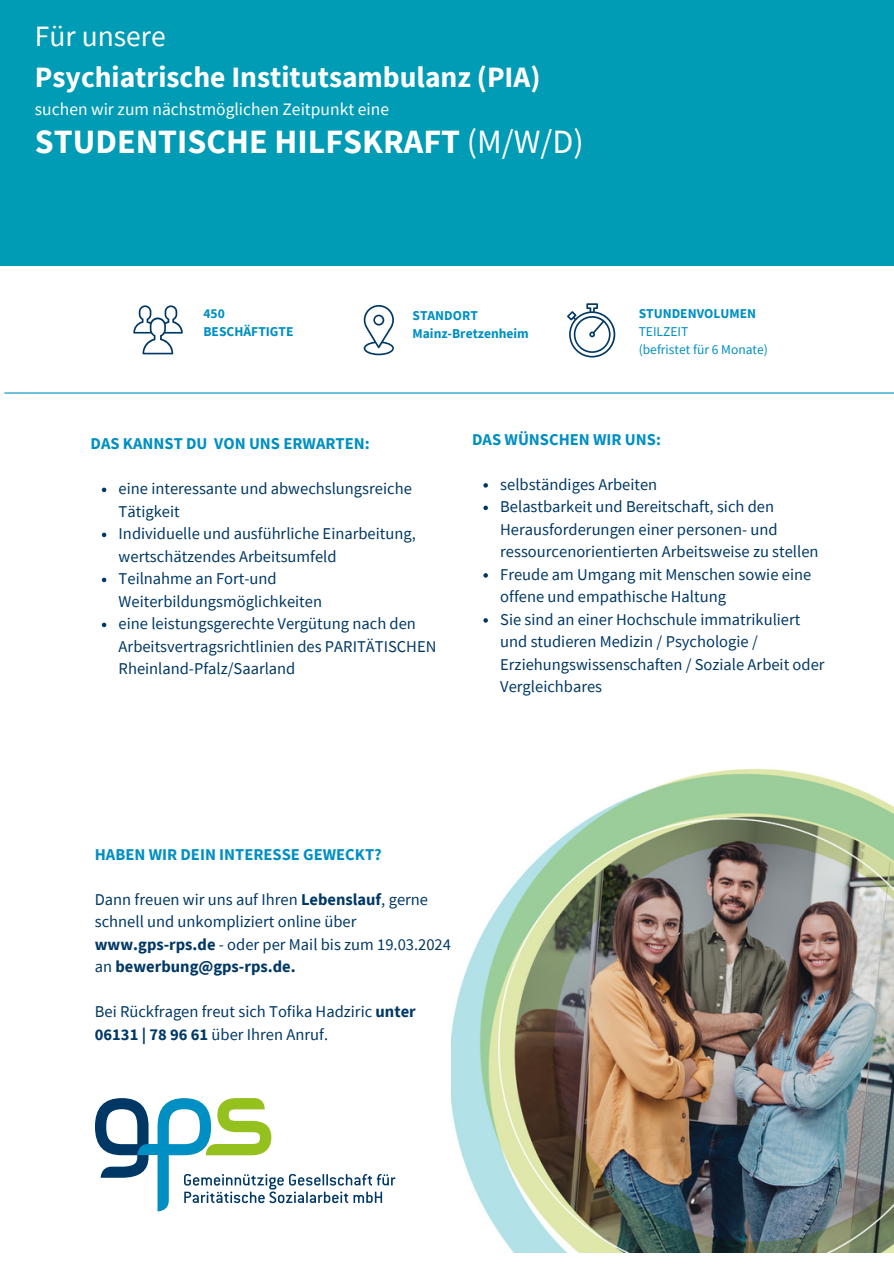
<style>
.page{position:relative;width:894px;height:1264px;background:#fff}
.page>*{position:absolute;margin:0;border:0;box-sizing:border-box;transform-origin:0 0}
.t1{font:700 34.05px "Source Sans Pro";color:#fff}
.t2{font:700 29.55px/40.5px "Source Sans Pro";color:#fff}
.t3{font:17.55px "Source Sans Pro";color:#fff}
.t4{font:16.5px/22.5px "Source Sans Pro";color:#003865}
.t5{font:700 16.5px "Source Sans Pro";color:#008fc3}
.t6{font:700 13.5px/18px "Source Sans Pro";color:#008fc3}
.t7{font:13.5px/18px "Source Sans Pro";color:#008fc3}
.s1{font-weight:400}
.s2{font-weight:700}
</style>
<div class="page">
<img style="left:451px;top:768px;width:442px;height:484px">
<svg style="left:95px;top:1098px;width:300px;height:113px"></svg>
<svg style="left:567px;top:303px;width:48px;height:54px"></svg>
<svg style="left:133px;top:305px;width:50px;height:49px"></svg>
<svg style="left:363px;top:305px;width:31px;height:50px"></svg>
<hr style="left:4px;top:392px;width:889px;height:1px;background:#008fc3">
<div style="left:0;top:0;width:893px;height:265px;background:#009bb4"></div>
<svg style="left:102px;top:487px;width:4px;height:5px"></svg>
<svg style="left:102px;top:532px;width:4px;height:5px"></svg>
<svg style="left:102px;top:577px;width:4px;height:5px"></svg>
<svg style="left:102px;top:622px;width:4px;height:5px"></svg>
<svg style="left:483px;top:483px;width:5px;height:4px"></svg>
<svg style="left:483px;top:505px;width:5px;height:5px"></svg>
<svg style="left:483px;top:573px;width:5px;height:4px"></svg>
<svg style="left:483px;top:618px;width:5px;height:4px"></svg>
<h2 class="t2" style="left:35px;top:16px;width:507px"><span class="s1">Für unsere<br></span>Psychiatrische Institutsambulanz (PIA)</h2>
<h2 class="t3" style="left:35px;top:98px;width:355px">suchen wir zum nächstmöglichen Zeitpunkt eine</h2>
<h2 class="t1" style="left:35px;top:120px;width:550px">STUDENTISCHE HILFSKRAFT <span class="s1">(M/W/D)</span></h2>
<h4 class="t6" style="left:203px;top:304px;width:91px">450<br>BESCHÄFTIGTE</h4>
<h5 class="t6" style="left:412px;top:306px;width:118px">STANDORT<br>Mainz-Bretzenheim</h5>
<p class="t6" style="left:638px;top:304px;width:119px">STUNDENVOLUMEN</p>
<p class="t7" style="left:638px;top:322px;width:131px">TEILZEIT<br>(befristet für 6 Monate)</p>
<p class="t5" style="left:91px;top:433px;width:280px">DAS KANNST DU VON UNS ERWARTEN:</p>
<p class="t4" style="left:119px;top:477px;width:319px">eine interessante und abwechslungsreiche Tätigkeit<br>Individuelle und ausführliche Einarbeitung, wertschätzendes Arbeitsumfeld<br>Teilnahme an Fort-und Weiterbildungsmöglichkeiten<br>eine leistungsgerechte Vergütung nach den Arbeitsvertragsrichtlinien des PARITÄTISCHEN Rheinland-Pfalz/Saarland</p>
<p class="t5" style="left:472px;top:428px;width:190px">DAS WÜNSCHEN WIR UNS:</p>
<p class="t4" style="left:500px;top:473px;width:326px">selbständiges Arbeiten<br>Belastbarkeit und Bereitschaft, sich den Herausforderungen einer personen- und ressourcenorientierten Arbeitsweise zu stellen Freude am Umgang mit Menschen sowie eine offene und empathische Haltung<br>Sie sind an einer Hochschule immatrikuliert und studieren Medizin / Psychologie / Erziehungswissenschaften / Soziale Arbeit oder Vergleichbares</p>
<p class="t5" style="left:95px;top:843px;width:288px">HABEN WIR DEIN INTERESSE GEWECKT?</p>
<p class="t4" style="left:95px;top:887px;width:357px">Dann freuen wir uns auf Ihren <span class="s2">Lebenslauf</span>, gerne schnell und unkompliziert online über <span class="s2">www.gps-rps.de</span> - oder per Mail bis zum 19.03.2024 an <span class="s2">bewerbung@gps-rps.de.</span></p>
<p class="t4" style="left:95px;top:1000px;width:322px">Bei Rückfragen freut sich Tofika Hadziric <span class="s2">unter<br>06131 | 78 96 61</span> über Ihren Anruf.</p>
</div>
